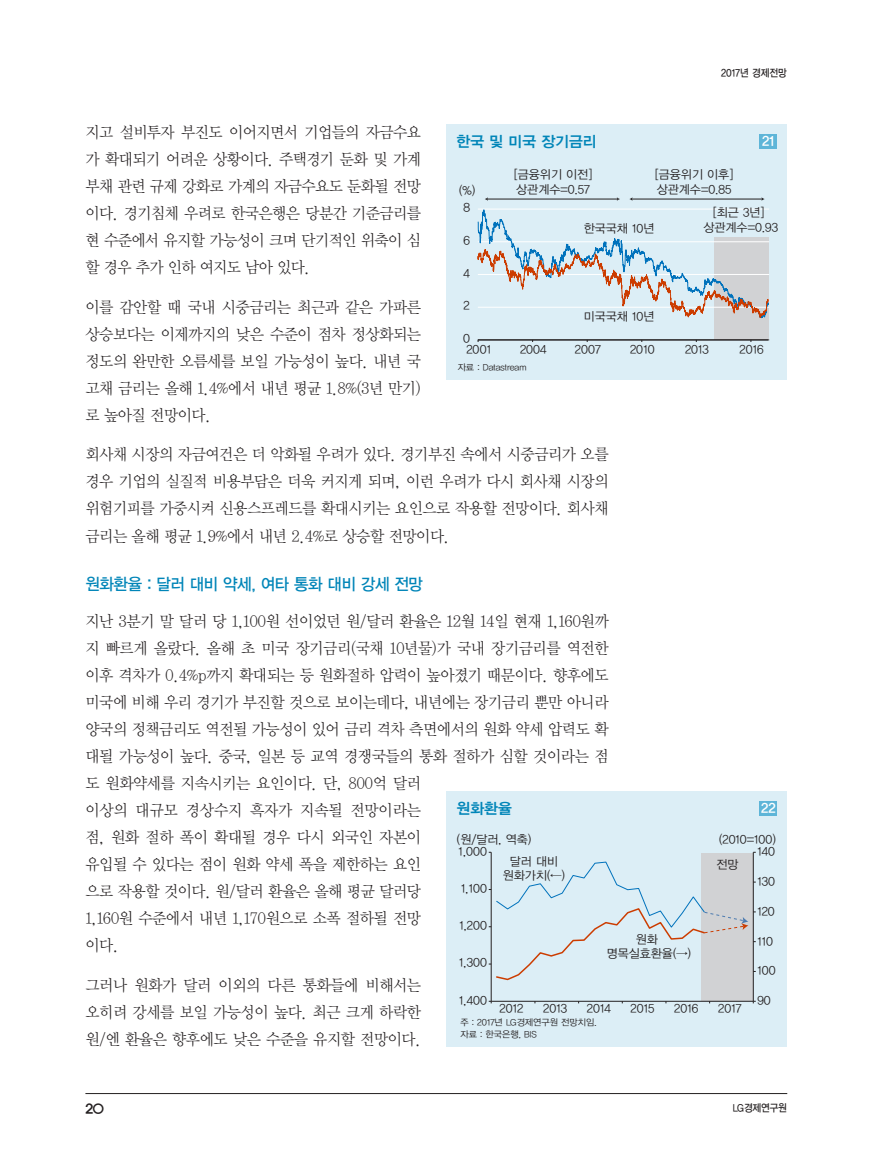
<style>
.page{position:relative;width:872px;height:1157px;background:#fff}
.page>*{position:absolute;margin:0;border:0;box-sizing:border-box;transform-origin:0 0}
._3__원제목{font:16.5px "YDVYGO13";letter-spacing:-.02em;color:#0085b8;scale:.95 1}
._3__본문1{font:15.9px/27px "YDVY Mj O12";letter-spacing:-.03em;color:#231f20;text-align:justify;scale:.95 1}
._8__표_제목{font:15px "YDVYGO14";color:#0085b8}
.t1{font:13.5px "YDVYGO14";color:#fff}
.t2{font:13.5px "YDV Yhead M";color:#231f20}
.t3{font:12px/14.4px "YDVYGO12";letter-spacing:.005em;color:#231f20;text-align:center}
.t4{font:10.5px "YDVYGO13";color:#231f20;scale:.9 1}
._0__주_자료{font:9px "YDVYGO12";color:#231f20}
</style>
<div class="page">
<hr style="left:85px;top:1093px;width:702px;height:1px;background:#231f20">
<div style="left:446px;top:791px;width:341px;height:255px;background:#dceef6"></div>
<div style="left:701px;top:853px;width:52px;height:148px;background:#d1d2d4"></div>
<hr style="left:753px;top:852px;width:1px;height:149px;background:#231f20">
<hr style="left:491px;top:852px;width:1px;height:149px;background:#231f20">
<hr style="left:491px;top:1001px;width:262px;height:1px;background:#231f20">
<svg style="left:489px;top:861px;width:266px;height:120px"></svg>
<div style="left:760px;top:800px;width:17px;height:15px;background:#5eb5d8"></div>
<div style="left:446px;top:124px;width:341px;height:255px;background:#dceef6"></div>
<svg style="left:477px;top:197px;width:292px;height:145px"></svg>
<div style="left:760px;top:134px;width:17px;height:15px;background:#5eb5d8"></div>
<p class="t4" style="left:721px;top:66px;width:74px">2017년 경제전망</p>
<p class="_3__본문1" style="left:85px;top:118px;width:355px">지고 설비투자 부진도 이어지면서 기업들의 자금수요 가 확대되기 어려운 상황이다. 주택경기 둔화 및 가계 부채 관련 규제 강화로 가계의 자금수요도 둔화될 전망 이다. 경기침체 우려로 한국은행은 당분간 기준금리를 현 수준에서 유지할 가능성이 크며 단기적인 위축이 심 할 경우 추가 인하 여지도 남아 있다.</p>
<p class="_3__본문1" style="left:85px;top:292px;width:355px">이를 감안할 때 국내 시중금리는 최근과 같은 가파른 상승보다는 이제까지의 낮은 수준이 점차 정상화되는 정도의 완만한 오름세를 보일 가능성이 높다. 내년 국 고채 금리는 올해 1.4%에서 내년 평균 1.8%(3년 만기) 로 높아질 전망이다.</p>
<p class="_3__본문1" style="left:85px;top:440px;width:552px">회사채 시장의 자금여건은 더 악화될 우려가 있다. 경기부진 속에서 시중금리가 오를 경우 기업의 실질적 비용부담은 더욱 커지게 되며, 이런 우려가 다시 회사채 시장의 위험기피를 가중시켜 신용스프레드를 확대시키는 요인으로 작용할 전망이다. 회사채 금리는 올해 평균 1.9%에서 내년 2.4%로 상승할 전망이다.</p>
<p class="_3__원제목" style="left:85px;top:573px;width:357px">원화환율 : 달러 대비 약세, 여타 통화 대비 강세 전망</p>
<p class="_3__본문1" style="left:85px;top:607px;width:552px;text-align:left">지난 3분기 말 달러 당 1,100원 선이었던 원/달러 환율은 12월 14일 현재 1,160원까 지 빠르게 올랐다. 올해 초 미국 장기금리(국채 10년물)가 국내 장기금리를 역전한 이후 격차가 0.4%p까지 확대되는 등 원화절하 압력이 높아졌기 때문이다. 향후에도 미국에 비해 우리 경기가 부진할 것으로 보이는데다, 내년에는 장기금리 뿐만 아니라 양국의 정책금리도 역전될 가능성이 있어 금리 격차 측면에서의 원화 약세 압력도 확 대될 가능성이 높다. 중국, 일본 등 교역 경쟁국들의 통화 절하가 심할 것이라는 점 도 원화약세를 지속시키는 요인이다. 단, 800억 달러<br>이상의 대규모 경상수지 흑자가 지속될 전망이라는<br>점, 원화 절하 폭이 확대될 경우 다시 외국인 자본이<br>유입될 수 있다는 점이 원화 약세 폭을 제한하는 요인<br>으로 작용할 것이다. 원/달러 환율은 올해 평균 달러당<br>1,160원 수준에서 내년 1,170원으로 소폭 절하될 전망<br>이다.</p>
<p class="_3__본문1" style="left:85px;top:971px;width:355px">그러나 원화가 달러 이외의 다른 통화들에 비해서는 오히려 강세를 보일 가능성이 높다. 최근 크게 하락한 원/엔 환율은 향후에도 낮은 수준을 유지할 전망이다.</p>
<p class="_8__표_제목" style="left:456px;top:131px;width:141px">한국 및 미국 장기금리</p>
<p class="t1" style="left:762px;top:132px;width:14px">21</p>
<p class="t3" style="left:514px;top:167px;width:80px;text-align:left">[금융위기 이전] 상관계수=0.57</p>
<p class="t3" style="left:655px;top:167px;width:80px;text-align:left">[금융위기 이후] 상관계수=0.85</p>
<p class="t3" style="left:459px;top:183px;width:18px">(%)</p>
<p class="t3" style="left:463px;top:199px;width:8px">8</p>
<p class="t3" style="left:703px;top:204px;width:76px">[최근 3년] 상관계수=0.93</p>
<p class="t3" style="left:583px;top:221px;width:72px">한국국채 10년</p>
<p class="t3" style="left:463px;top:232px;width:8px">6</p>
<p class="t3" style="left:463px;top:265px;width:8px">4</p>
<p class="t3" style="left:463px;top:298px;width:8px">2</p>
<p class="t3" style="left:584px;top:308px;width:72px">미국국채 10년</p>
<p class="t3" style="left:463px;top:330px;width:8px">0</p>
<p class="t3" style="left:466px;top:341px;width:26px">2001</p>
<p class="t3" style="left:520px;top:341px;width:28px">2004</p>
<p class="t3" style="left:575px;top:341px;width:27px">2007</p>
<p class="t3" style="left:630px;top:341px;width:26px">2010</p>
<p class="t3" style="left:685px;top:341px;width:25px">2013</p>
<p class="t3" style="left:739px;top:341px;width:26px">2016</p>
<p class="_0__주_자료" style="left:458px;top:361px;width:70px">자료 : Datastream</p>
<p class="_8__표_제목" style="left:456px;top:798px;width:57px">원화환율</p>
<p class="t1" style="left:761px;top:799px;width:16px">22</p>
<p class="t3" style="left:457px;top:831px;width:76px">(원/달러, 역축)</p>
<p class="t3" style="left:719px;top:831px;width:58px">(2010=100)</p>
<p class="t3" style="left:458px;top:843px;width:30px">1,000</p>
<p class="t3" style="left:757px;top:843px;width:19px">140</p>
<p class="t3" style="left:461px;top:880px;width:27px">1,100</p>
<p class="t3" style="left:459px;top:917px;width:29px">1,200</p>
<p class="t3" style="left:459px;top:954px;width:29px">1,300</p>
<p class="t3" style="left:459px;top:992px;width:29px">1,400</p>
<p class="t3" style="left:499px;top:1000px;width:25px">2012</p>
<p class="t3" style="left:543px;top:1000px;width:25px">2013</p>
<p class="t3" style="left:587px;top:1000px;width:25px">2014</p>
<p class="t3" style="left:630px;top:1000px;width:25px">2015</p>
<p class="t3" style="left:674px;top:1000px;width:26px">2016</p>
<p class="t3" style="left:718px;top:1000px;width:25px">2017</p>
<p class="t3" style="left:503px;top:853px;width:64px">달러 대비 원화가치(←)</p>
<p class="t3" style="left:716px;top:856px;width:24px">전망</p>
<p class="t3" style="left:757px;top:873px;width:19px">130</p>
<p class="t3" style="left:757px;top:903px;width:19px">120</p>
<p class="t3" style="left:607px;top:931px;width:86px">원화 명목실효환율(→)</p>
<p class="t3" style="left:757px;top:933px;width:17px">110</p>
<p class="t3" style="left:757px;top:962px;width:20px">100</p>
<p class="t3" style="left:757px;top:992px;width:15px">90</p>
<p class="_0__주_자료" style="left:460px;top:1016px;width:138px">주 : 2017년 LG경제연구원 전망치임.</p>
<p class="_0__주_자료" style="left:460px;top:1028px;width:78px">자료 : 한국은행, BIS</p>
<p class="t2" style="left:85px;top:1102px;width:19px">20</p>
<p class="t4" style="left:733px;top:1101px;width:61px">LG경제연구원</p>
</div>
